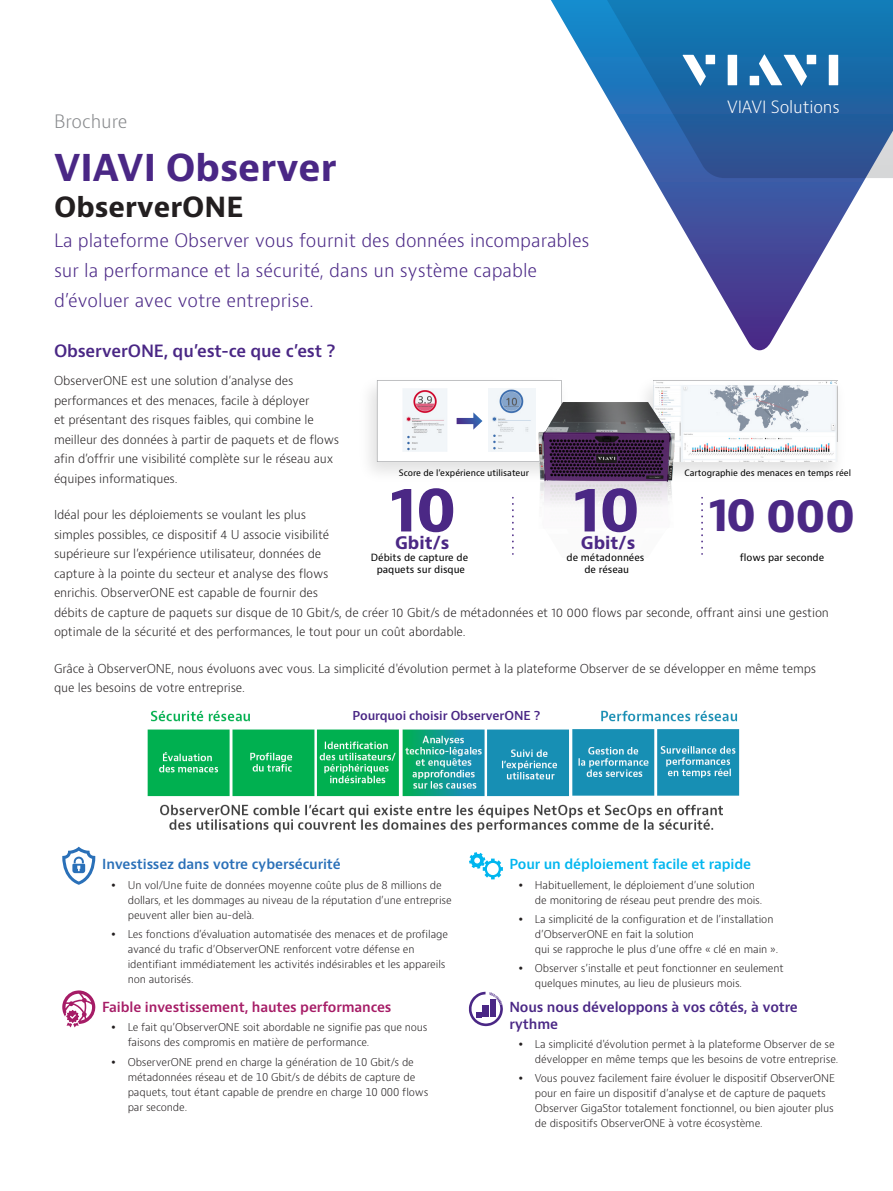
<style>
.page{position:relative;width:893px;height:1191px;background:#fff}
.page>*{position:absolute;margin:0;border:0;box-sizing:border-box;transform-origin:0 0}
.t1{font:700 61.65px "Bernino Sans";color:#4b2885}
.t2{font:700 45.75px "Bernino Sans";color:#4b2885}
.H1_Title_24{font:700 36px "Bernino Sans";color:#4a2785}
.H2_Product_18_24{font:700 27px "Bernino Sans";color:#231f20}
.P_Intro_12_20{font:300 18px/30px "Bernino Sans";color:#4a2785}
.P_DocType{font:300 18px "Bernino Sans";color:#87898c}
.t3{font:700 16.95px "Bernino Sans";color:#4b2885}
.H2_Bullet_Heading_Pu{font:600 16.5px "Bernino Sans";letter-spacing:-.01em;color:#4a2785}
.t4{font:300 16.5px "Bernino Sans";letter-spacing:-.01em;color:#fff}
.H3_Heading_Level_3{font:600 13.5px/16.5px "Bernino Sans";letter-spacing:-.01em;color:#4a2785}
.H3_Heading_Level_3-2{font:600 13.5px "Bernino Sans";letter-spacing:-.01em;color:#a61c66}
.H3_Heading_Level_3-3{font:600 13.5px "Bernino Sans";letter-spacing:-.01em;color:#2a70b8}
.H3_Heading_Level_3-4{font:600 13.5px "Bernino Sans";letter-spacing:-.01em;color:#00b6ef}
.P_10_16{font:300 12px/19.5px "Bernino Sans";letter-spacing:-.01em;color:#231f20}
.H2_Bullet_Heading_Pu-2{font:600 12px "Bernino Sans";letter-spacing:-.01em;color:#4a2785}
.t5{font:300 10.5px/15px "Bernino Sans";letter-spacing:-.01em;color:#231f20}
.t6{font:9.75px/11.7px "Bernino Sans";color:#000;text-align:center}
.t7{font:8.55px "Bernino Sans";color:#000}
.s1{font-size:61.65px}
</style>
<div class="page">
<svg style="left:653px;top:178px;width:213px;height:172px"></svg>
<svg style="left:551px;top:0;width:342px;height:178px"></svg>
<svg style="left:682px;top:55px;width:24px;height:31px"></svg>
<div style="left:706px;top:55px;width:9px;height:9px;background:#fff"></div>
<div style="left:728px;top:55px;width:9px;height:30px;background:#fff"></div>
<div style="left:807px;top:55px;width:9px;height:9px;background:#fff"></div>
<div style="left:829px;top:55px;width:9px;height:30px;background:#fff"></div>
<svg style="left:759px;top:54px;width:48px;height:32px"></svg>
<div style="left:750px;top:76px;width:9px;height:9px;background:#fff"></div>
<img style="left:147px;top:710px;width:593px;height:123px">
<svg style="left:62px;top:990px;width:33px;height:37px"></svg>
<svg style="left:62px;top:846px;width:33px;height:38px"></svg>
<svg style="left:469px;top:852px;width:34px;height:27px"></svg>
<svg style="left:469px;top:991px;width:34px;height:35px"></svg>
<div style="left:483px;top:1005px;width:6px;height:12px;background:#4a2785"></div>
<div style="left:490px;top:999px;width:5px;height:18px;background:#4a2785"></div>
<img style="left:630px;top:388px;width:205px;height:101px">
<svg style="left:653px;top:380px;width:185px;height:82px"></svg>
<img style="left:369px;top:381px;width:207px;height:108px">
<img style="left:654px;top:381px;width:183px;height:80px">
<img style="left:534px;top:402px;width:144px;height:79px">
<svg style="left:512px;top:504px;width:2px;height:51px"></svg>
<svg style="left:701px;top:504px;width:2px;height:51px"></svg>
<svg style="left:377px;top:380px;width:185px;height:82px"></svg>
<h3 class="t4" style="left:727px;top:96px;width:114px">VIAVI Solutions</h3>
<p class="P_DocType" style="left:54px;top:110px;width:75px">Brochure</p>
<p class="H1_Title_24" style="left:54px;top:145px;width:284px">VIAVI Observer</p>
<p class="H2_Product_18_24" style="left:54px;top:190px;width:191px">ObserverONE</p>
<p class="P_Intro_12_20" style="left:54px;top:226px;width:537px">La plateforme Observer vous fournit des données incomparables sur la performance et la sécurité, dans un système capable d’évoluer avec votre entreprise.</p>
<p class="H2_Bullet_Heading_Pu" style="left:54px;top:340px;width:283px">ObserverONE, qu’est-ce que c’est ?</p>
<p class="P_10_16" style="left:54px;top:371px;width:287px">ObserverONE est une solution d’analyse des performances et des menaces, facile à déployer<br>et présentant des risques faibles, qui combine le meilleur des données à partir de paquets et de flows afin d’offrir une visibilité complète sur le réseau aux équipes informatiques.</p>
<p class="P_10_16" style="left:54px;top:505px;width:776px">Idéal pour les déploiements se voulant les plus<br>simples possibles, ce dispositif 4 U associe visibilité<br>supérieure sur l’expérience utilisateur, données de<br>capture à la pointe du secteur et analyse des flows<br>enrichis. ObserverONE est capable de fournir des<br>débits de capture de paquets sur disque de 10 Gbit/s, de créer 10 Gbit/s de métadonnées et 10 000 flows par seconde, offrant ainsi une gestion optimale de la sécurité et des performances, le tout pour un coût abordable.</p>
<p class="P_10_16" style="left:54px;top:658px;width:764px">Grâce à ObserverONE, nous évoluons avec vous. La simplicité d'évolution permet à la plateforme Observer de se développer en même temps que les besoins de votre entreprise.</p>
<p class="H2_Bullet_Heading_Pu-2" style="left:353px;top:708px;width:189px">Pourquoi choisir ObserverONE ?</p>
<p class="t7" style="left:399px;top:467px;width:132px">Score de l’expérience utilisateur</p>
<p class="t7" style="left:684px;top:467px;width:168px">Cartographie des menaces en temps réel</p>
<p class="t1" style="left:390px;top:469px;width:69px">10</p>
<p class="t3" style="left:395px;top:531px;width:56px">Gbit/s</p>
<p class="t3" style="left:581px;top:531px;width:56px">Gbit/s</p>
<p class="t2" style="left:573px;top:485px;width:284px"><span class="s1">10</span> 10 000</p>
<p class="t6" style="left:371px;top:552px;width:99px">Débits de capture de paquets sur disque</p>
<p class="t6" style="left:566px;top:552px;width:79px">de métadonnées de réseau</p>
<p class="t6" style="left:740px;top:552px;width:86px">flows par seconde</p>
<p class="H3_Heading_Level_3-3" style="left:102px;top:855px;width:240px">Investissez dans votre cybersécurité</p>
<p class="t5" style="left:128px;top:877px;width:325px">Un vol/Une fuite de données moyenne coûte plus de 8 millions de dollars, et les dommages au niveau de la réputation d’une entreprise peuvent aller bien au-delà.</p>
<p class="t5" style="left:128px;top:926px;width:322px">Les fonctions d’évaluation automatisée des menaces et de profilage avancé du trafic d’ObserverONE renforcent votre défense en identifiant immédiatement les activités indésirables et les appareils non autorisés.</p>
<p class="H3_Heading_Level_3-2" style="left:102px;top:998px;width:291px">Faible investissement, hautes performances</p>
<p class="t5" style="left:128px;top:1020px;width:301px">Le fait qu’ObserverONE soit abordable ne signifie pas que nous faisons des compromis en matière de performance.</p>
<p class="t5" style="left:128px;top:1054px;width:302px">ObserverONE prend en charge la génération de 10 Gbit/s de métadonnées réseau et de 10 Gbit/s de débits de capture de paquets, tout étant capable de prendre en charge 10 000 flows par seconde.</p>
<p class="H3_Heading_Level_3-4" style="left:509px;top:855px;width:243px">Pour un déploiement facile et rapide</p>
<p class="t5" style="left:535px;top:877px;width:229px">Habituellement, le déploiement d’une solution de monitoring de réseau peut prendre des mois.</p>
<p class="t5" style="left:535px;top:911px;width:245px">La simplicité de la configuration et de l’installation d’ObserverONE en fait la solution<br>qui se rapproche le plus d’une offre « clé en main ».</p>
<p class="t5" style="left:535px;top:961px;width:250px">Observer s’installe et peut fonctionner en seulement quelques minutes, au lieu de plusieurs mois.</p>
<p class="H3_Heading_Level_3" style="left:509px;top:999px;width:290px">Nous nous développons à vos côtés, à votre rythme</p>
<p class="t5" style="left:535px;top:1036px;width:305px">La simplicité d'évolution permet à la plateforme Observer de se développer en même temps que les besoins de votre entreprise.</p>
<p class="t5" style="left:535px;top:1071px;width:302px">Vous pouvez facilement faire évoluer le dispositif ObserverONE pour en faire un dispositif d’analyse et de capture de paquets Observer GigaStor totalement fonctionnel, ou bien ajouter plus de dispositifs ObserverONE à votre écosystème.</p>
</div>
